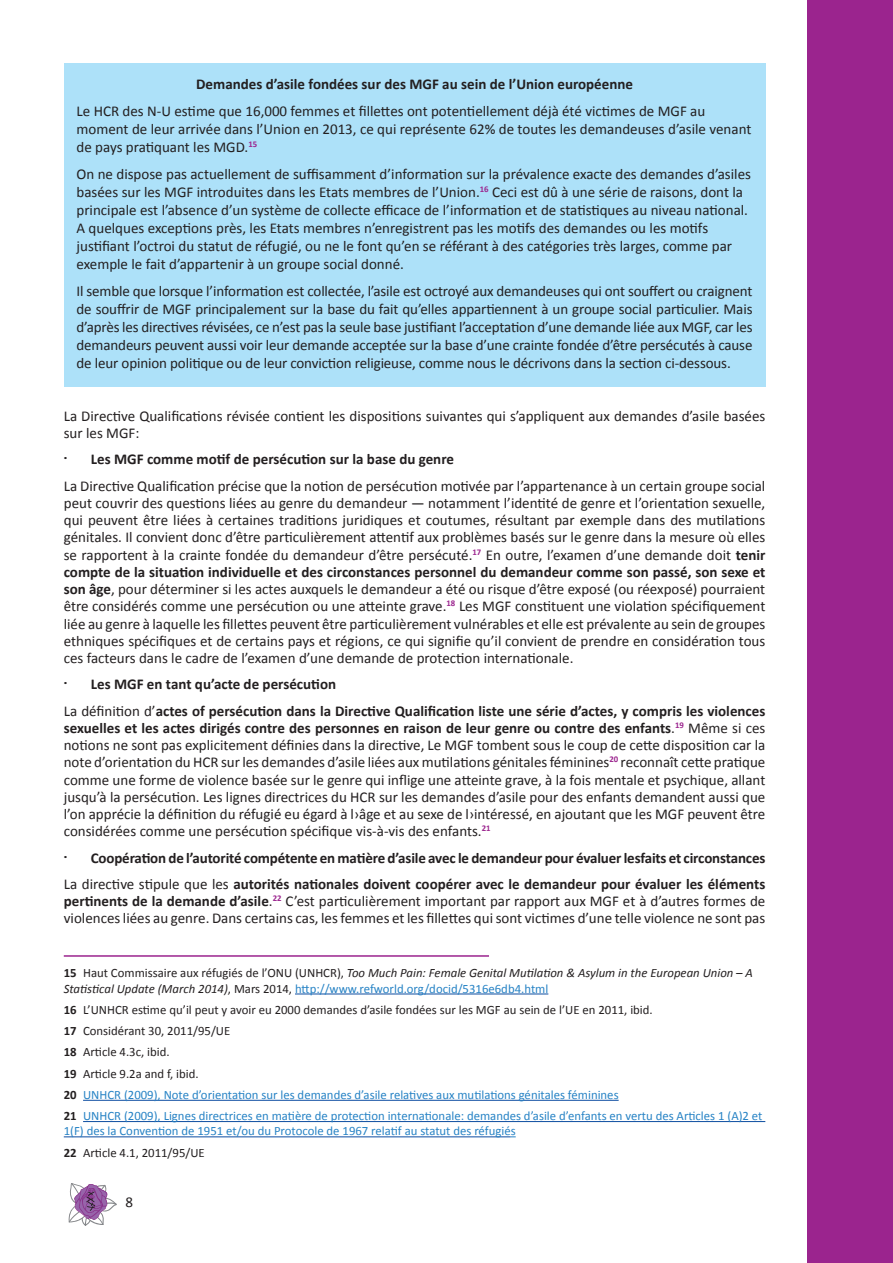
<style>
.page{position:relative;width:893px;height:1263px;background:#fff}
.page>*{position:absolute;margin:0;border:0;box-sizing:border-box;transform-origin:0 0}
.t1{font:15px/17.2px "Calibri";color:#231f20}
.t2{font:700 15px/26.2px "Calibri";color:#231f20}
.t3{font:12.75px/21.3px "Calibri";color:#2783c5}
.t4{font:italic 12.75px/15.3px "Calibri";color:#231f20}
.s1{font-weight:700}
.s2{font-weight:400}
.s3{font-weight:700;font-style:normal}
.s4{font-style:normal}
.s5{font-style:normal;color:#2783c5}
.s6{font-weight:700;color:#231f20}
.s7{color:#231f20}
</style>
<div class="page">
<div style="left:808px;top:0;width:85px;height:1263px;background:#9b248e"></div>
<svg style="left:69px;top:1183px;width:48px;height:43px"></svg>
<div style="left:64px;top:64px;width:701px;height:323px;background:#ade1f9"></div>
<hr style="left:64px;top:955px;width:425px;height:2px;background:#9b248e">
<hr style="left:295px;top:993px;width:253px;height:1px;background:#0d4da1">
<hr style="left:83px;top:1100px;width:536px;height:1px;background:#0d4da1">
<hr style="left:83px;top:1121px;width:682px;height:1px;background:#0d4da1">
<hr style="left:64px;top:1136px;width:447px;height:1px;background:#0d4da1">
<p class="t2" style="left:196px;top:70px;width:438px">Demandes d’asile fondées sur des MGF au sein de l’Union européenne</p>
<p class="t1" style="left:77px;top:101px;width:676px;line-height:18px">Le HCR des N-U estime que 16,000 femmes et fillettes ont potentiellement déjà été victimes de MGF au moment de leur arrivée dans l’Union en 2013, ce qui représente 62% de toutes les demandeuses d’asile venant de pays pratiquant les MGD.<sup>15</sup></p>
<p class="t1" style="left:77px;top:164px;width:676px;line-height:18px">On ne dispose pas actuellement de suffisamment d’information sur la prévalence exacte des demandes d’asiles basées sur les MGF introduites dans les Etats membres de l’Union.<sup>16</sup> Ceci est dû à une série de raisons, dont la principale est l’absence d’un système de collecte efficace de l’information et de statistiques au niveau national.<br>A quelques exceptions près, les Etats membres n’enregistrent pas les motifs des demandes ou les motifs justifiant l’octroi du statut de réfugié, ou ne le font qu’en se référant à des catégories très larges, comme par exemple le fait d’appartenir à un groupe social donné.</p>
<p class="t1" style="left:77px;top:281px;width:677px;line-height:18px;text-align:justify">Il semble que lorsque l’information est collectée, l’asile est octroyé aux demandeuses qui ont souffert ou craignent de souffrir de MGF principalement sur la base du fait qu’elles appartiennent à un groupe social particulier. Mais d’après les directives révisées, ce n’est pas la seule base justifiant l’acceptation d’une demande liée aux MGF, car les demandeurs peuvent aussi voir leur demande acceptée sur la base d’une crainte fondée d’être persécutés à cause de leur opinion politique ou de leur conviction religieuse, comme nous le décrivons dans la section ci-dessous.</p>
<p class="t1" style="left:64px;top:406px;width:703px">La Directive Qualifications révisée contient les dispositions suivantes qui s’appliquent aux demandes d’asile basées sur les MGF:</p>
<p class="t1" style="left:64px;top:445px;width:703px;line-height:26.2px">• <span class="s1">Les MGF comme motif de persécution sur la base du genre<br></span>La Directive Qualification précise que la notion de persécution motivée par l’appartenance à un certain groupe social</p>
<p class="t1" style="left:64px;top:493px;width:703px;text-align:justify">peut couvrir des questions liées au genre du demandeur — notamment l’identité de genre et l’orientation sexuelle, qui peuvent être liées à certaines traditions juridiques et coutumes, résultant par exemple dans des mutilations génitales. Il convient donc d’être particulièrement attentif aux problèmes basés sur le genre dans la mesure où elles se rapportent à la crainte fondée du demandeur d’être persécuté.<sup>17</sup> En outre, l’examen d’une demande doit <span class="s1">tenir compte de la situation individuelle et des circonstances personnel du demandeur comme son passé, son sexe et son âge</span>, pour déterminer si les actes auxquels le demandeur a été ou risque d’être exposé (ou réexposé) pourraient être considérés comme une persécution ou une atteinte grave.<sup>18</sup> Les MGF constituent une violation spécifiquement liée au genre à laquelle les fillettes peuvent être particulièrement vulnérables et elle est prévalente au sein de groupes ethniques spécifiques et de certains pays et régions, ce qui signifie qu’il convient de prendre en considération tous ces facteurs dans le cadre de l’examen d’une demande de protection internationale.</p>
<p class="t2" style="left:64px;top:670px;width:703px">• Les MGF en tant qu’acte de persécution<br><span class="s2">La définition d’</span>actes of persécution dans la Directive Qualification liste une série d’actes, y compris les violences</p>
<p class="t1" style="left:64px;top:718px;width:703px;text-align:justify"><span class="s1">sexuelles et les actes dirigés contre des personnes en raison de leur genre ou contre des enfants</span>.<sup>19</sup> Même si ces notions ne sont pas explicitement définies dans la directive, Le MGF tombent sous le coup de cette disposition car la note d’orientation du HCR sur les demandes d’asile liées aux mutilations génitales féminines<sup>20</sup> reconnaît cette pratique comme une forme de violence basée sur le genre qui inflige une atteinte grave, à la fois mentale et psychique, allant jusqu’à la persécution. Les lignes directrices du HCR sur les demandes d’asile pour des enfants demandent aussi que l’on apprécie la définition du réfugié eu égard à l›âge et au sexe de l›intéressé, en ajoutant que les MGF peuvent être considérées comme une persécution spécifique vis-à-vis des enfants.<sup>21</sup></p>
<p class="t2" style="left:64px;top:844px;width:703px">• Coopération de l’autorité compétente en matière d’asile avec le demandeur pour évaluer lesfaits et circonstances<br><span class="s2">La directive stipule que les</span> autorités nationales doivent coopérer avec le demandeur pour évaluer les éléments</p>
<p class="t1" style="left:64px;top:892px;width:703px"><span class="s1">pertinents de la demande d’asile</span>.<sup>22</sup> C’est particulièrement important par rapport aux MGF et à d’autres formes de violences liées au genre. Dans certains cas, les femmes et les fillettes qui sont victimes d’une telle violence ne sont pas</p>
<p class="t4" style="left:64px;top:965px;width:691px"><span class="s3">15</span> <span class="s4">Haut Commissaire aux réfugiés de l’ONU (UNHCR),</span> Too Much Pain: Female Genital Mutilation &amp; Asylum in the European Union – A<br>Statistical Update (March 2014)<span class="s4">, Mars 2014,</span> <span class="s5">http://www.refworld.org/docid/5316e6db4.html</span></p>
<p class="t3" style="left:64px;top:998px;width:700px"><span class="s6">16</span> <span class="s7">L’UNHCR estime qu’il peut y avoir eu 2000 demandes d’asile fondées sur les MGF au sein de l’UE en 2011, ibid.<br></span><span class="s6">17</span> <span class="s7">Considérant 30, 2011/95/UE<br></span><span class="s6">18</span> <span class="s7">Article 4.3c, ibid.<br></span><span class="s6">19</span> <span class="s7">Article 9.2a and f, ibid.<br></span><span class="s6">20</span> UNHCR (2009), Note d’orientation sur les demandes d’asile relatives aux mutilations génitales féminines<br><span class="s6">21</span> UNHCR (2009), Lignes directrices en matière de protection internationale: demandes d’asile d’enfants en vertu des Articles 1 (A)2 et</p>
<p class="t3" style="left:64px;top:1120px;width:453px">1(F) des la Convention de 1951 et/ou du Protocole de 1967 relatif au statut des réfugiés<br><span class="s6">22</span> <span class="s7">Article 4.1, 2011/95/UE</span></p>
<p class="t1" style="left:125px;top:1193px;width:9px">8</p>
</div>
